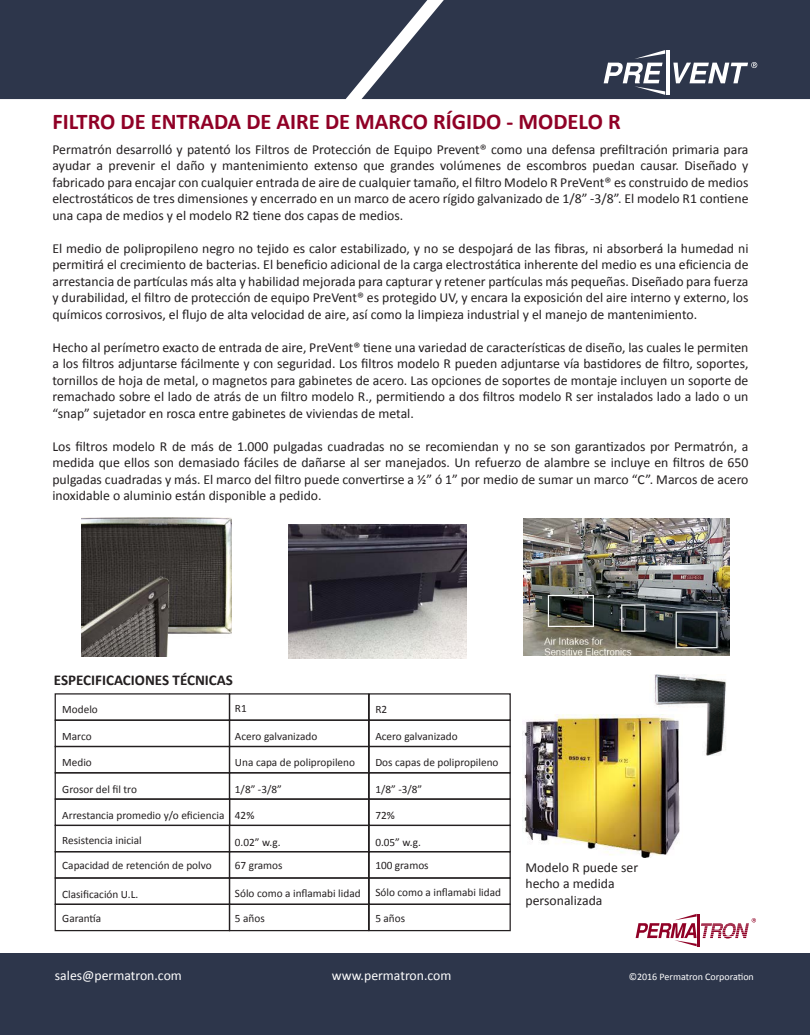
<style>
.page{position:relative;width:810px;height:1035px;background:#fff}
.page>*{position:absolute;margin:0;border:0;box-sizing:border-box;transform-origin:0 0}
.t1{font:700 22.5px "Calibri";color:#900126}
.t2{font:700 15px "Calibri";color:#231f20}
.t3{font:13.75px/16.5px "Calibri";color:#231f20;text-align:justify}
.t4{font:13.75px "Calibri";color:#fff}
.t5{font:11.25px/23.8px "Calibri";color:#231f20}
.t6{font:10px "Calibri";color:#fff}
</style>
<div class="page">
<div style="left:0;top:953px;width:810px;height:82px;background:#2d364b"></div>
<div style="left:0;top:0;width:362px;height:99px;background:#2d364b"></div>
<div style="left:362px;top:0;width:448px;height:99px;background:#2d364b"></div>
<svg style="left:636px;top:914px;width:120px;height:32px"></svg>
<div style="left:229px;top:720px;width:140px;height:27px;border:1px solid #231f20"></div>
<div style="left:229px;top:746px;width:140px;height:27px;border:1px solid #231f20"></div>
<div style="left:229px;top:772px;width:140px;height:28px;border:1px solid #231f20"></div>
<div style="left:229px;top:798px;width:140px;height:28px;border:1px solid #231f20"></div>
<div style="left:229px;top:825px;width:140px;height:27px;border:1px solid #231f20"></div>
<div style="left:229px;top:851px;width:140px;height:28px;border:1px solid #231f20"></div>
<div style="left:229px;top:877px;width:140px;height:28px;border:1px solid #231f20"></div>
<div style="left:229px;top:904px;width:140px;height:27px;border:1px solid #231f20"></div>
<div style="left:369px;top:720px;width:142px;height:27px;border:1px solid #231f20"></div>
<div style="left:369px;top:746px;width:142px;height:27px;border:1px solid #231f20"></div>
<div style="left:369px;top:772px;width:142px;height:28px;border:1px solid #231f20"></div>
<div style="left:369px;top:798px;width:142px;height:28px;border:1px solid #231f20"></div>
<div style="left:369px;top:825px;width:142px;height:27px;border:1px solid #231f20"></div>
<div style="left:369px;top:851px;width:142px;height:28px;border:1px solid #231f20"></div>
<div style="left:369px;top:877px;width:142px;height:28px;border:1px solid #231f20"></div>
<div style="left:369px;top:904px;width:142px;height:27px;border:1px solid #231f20"></div>
<div style="left:55px;top:720px;width:175px;height:27px;border:1px solid #231f20"></div>
<div style="left:55px;top:746px;width:175px;height:27px;border:1px solid #231f20"></div>
<div style="left:55px;top:772px;width:175px;height:28px;border:1px solid #231f20"></div>
<div style="left:55px;top:798px;width:175px;height:28px;border:1px solid #231f20"></div>
<div style="left:55px;top:825px;width:175px;height:27px;border:1px solid #231f20"></div>
<div style="left:55px;top:851px;width:175px;height:28px;border:1px solid #231f20"></div>
<div style="left:55px;top:877px;width:175px;height:28px;border:1px solid #231f20"></div>
<div style="left:55px;top:904px;width:175px;height:27px;border:1px solid #231f20"></div>
<hr style="left:666px;top:50px;width:4px;height:45px;background:#fff">
<svg style="left:604px;top:50px;width:61px;height:45px"></svg>
<svg style="left:673px;top:62px;width:84px;height:21px"></svg>
<img style="left:654px;top:674px;width:72px;height:81px">
<img style="left:522px;top:714px;width:160px;height:143px">
<img style="left:81px;top:518px;width:150px;height:138px">
<img style="left:288px;top:525px;width:179px;height:133px">
<img style="left:523px;top:518px;width:206px;height:137px">
<h1 class="t1" style="left:52px;top:107px;width:570px">FILTRO DE ENTRADA DE AIRE DE MARCO RÍGIDO - MODELO R</h1>
<p class="t3" style="left:52px;top:141px;width:698px">Permatrón desarrolló y patentó los Filtros de Protección de Equipo Prevent® como una defensa prefiltración primaria para ayudar a prevenir el daño y mantenimiento extenso que grandes volúmenes de escombros puedan causar. Diseñado y fabricado para encajar con cualquier entrada de aire de cualquier tamaño, el filtro Modelo R PreVent® es construido de medios electrostáticos de tres dimensiones y encerrado en un marco de acero rígido galvanizado de 1/8” -3/8”. El modelo R1 contiene una capa de medios y el modelo R2 tiene dos capas de medios.</p>
<p class="t3" style="left:52px;top:240px;width:698px">El medio de polipropileno negro no tejido es calor estabilizado, y no se despojará de las fibras, ni absorberá la humedad ni permitirá el crecimiento de bacterias. El beneficio adicional de la carga electrostática inherente del medio es una eficiencia de arrestancia de partículas más alta y habilidad mejorada para capturar y retener partículas más pequeñas. Diseñado para fuerza y durabilidad, el filtro de protección de equipo PreVent® es protegido UV, y encara la exposición del aire interno y externo, los químicos corrosivos, el flujo de alta velocidad de aire, así como la limpieza industrial y el manejo de mantenimiento.</p>
<p class="t3" style="left:52px;top:339px;width:698px">Hecho al perímetro exacto de entrada de aire, PreVent® tiene una variedad de características de diseño, las cuales le permiten a los filtros adjuntarse fácilmente y con seguridad. Los filtros modelo R pueden adjuntarse vía bastidores de filtro, soportes, tornillos de hoja de metal, o magnetos para gabinetes de acero. Las opciones de soportes de montaje incluyen un soporte de remachado sobre el lado de atrás de un filtro modelo R., permitiendo a dos filtros modelo R ser instalados lado a lado o un “snap” sujetador en rosca entre gabinetes de viviendas de metal.</p>
<p class="t3" style="left:52px;top:438px;width:698px">Los filtros modelo R de más de 1.000 pulgadas cuadradas no se recomiendan y no se son garantizados por Permatrón, a medida que ellos son demasiado fáciles de dañarse al ser manejados. Un refuerzo de alambre se incluye en filtros de 650 pulgadas cuadradas y más. El marco del filtro puede convertirse a ½” ó 1” por medio de sumar un marco “C”. Marcos de acero inoxidable o aluminio están disponible a pedido.</p>
<p class="t2" style="left:54px;top:670px;width:181px">ESPECIFICACIONES TÉCNICAS</p>
<p class="t5" style="left:62px;top:698px;width:37px">Modelo</p>
<p class="t5" style="left:62px;top:725px;width:31px">Marco</p>
<p class="t5" style="left:62px;top:750px;width:31px">Medio</p>
<p class="t5" style="left:62px;top:777px;width:76px">Grosor del fil tro</p>
<p class="t5" style="left:62px;top:803px;width:164px">Arrestancia promedio y/o eficiencia</p>
<p class="t5" style="left:62px;top:828px;width:81px">Resistencia inicial</p>
<p class="t5" style="left:62px;top:854px;width:151px">Capacidad de retención de polvo</p>
<p class="t5" style="left:62px;top:882px;width:78px;line-height:24.1px">Clasificación U.L.<br>Garantía</p>
<p class="t5" style="left:235px;top:697px;width:13px">R1</p>
<p class="t5" style="left:375px;top:698px;width:13px">R2</p>
<p class="t5" style="left:375px;top:725px;width:84px">Acero galvanizado</p>
<p class="t5" style="left:375px;top:750px;width:125px">Dos capas de polipropileno</p>
<p class="t5" style="left:375px;top:777px;width:48px">1/8” -3/8”</p>
<p class="t5" style="left:375px;top:803px;width:21px">72%</p>
<p class="t5" style="left:375px;top:830px;width:55px">0.05” w.g.<br>100 gramos</p>
<p class="t5" style="left:375px;top:881px;width:127px">Sólo como a inflamabi lidad</p>
<p class="t5" style="left:375px;top:907px;width:31px">5 años</p>
<p class="t5" style="left:235px;top:725px;width:84px">Acero galvanizado</p>
<p class="t5" style="left:235px;top:750px;width:122px">Una capa de polipropileno</p>
<p class="t5" style="left:235px;top:777px;width:48px">1/8” -3/8”</p>
<p class="t5" style="left:235px;top:803px;width:21px">42%</p>
<p class="t5" style="left:235px;top:830px;width:49px">0.02” w.g.<br>67 gramos</p>
<p class="t5" style="left:235px;top:881px;width:127px">Sólo como a inflamabi lidad</p>
<p class="t5" style="left:235px;top:907px;width:31px">5 años</p>
<p class="t3" style="left:526px;top:859px;width:114px;text-align:left">Modelo R puede ser hecho a medida personalizada</p>
<p class="t4" style="left:55px;top:967px;width:128px">sales@permatron.com</p>
<p class="t4" style="left:332px;top:967px;width:121px">www.permatron.com</p>
<p class="t6" style="left:629px;top:971px;width:127px">©2016 Permatron Corporation</p>
</div>
